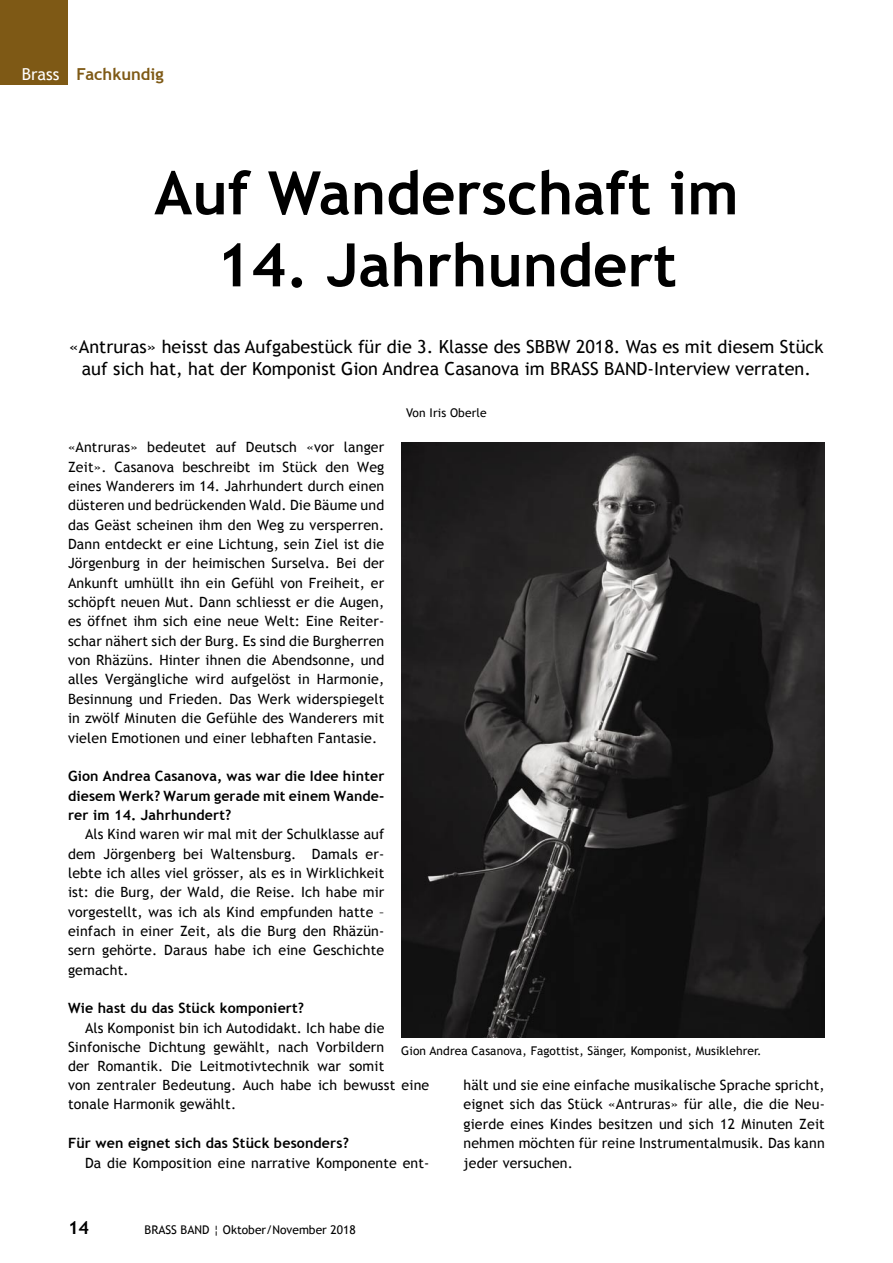
<style>
.page{position:relative;width:893px;height:1263px;background:#fff}
.page>*{position:absolute;margin:0;border:0;box-sizing:border-box;transform-origin:0 0}
.t1{font:700 60px "Trebuchet MS";color:#000}
.t2{font:18px/21.6px "Trebuchet MS";color:#000;text-align:center}
.t3{font:700 18px "Trebuchet MS";color:#000}
.t4{font:700 16.5px "Trebuchet MS";color:#7e5915}
.t5{font:16.5px "Trebuchet MS";color:#fff}
.t6{font:14.1px/19.4px "Trebuchet MS";letter-spacing:.01em;color:#000;text-align:justify}
.t7{font:700 14.1px/19.4px "Trebuchet MS";letter-spacing:.01em;color:#000;text-align:justify}
.t8{font:12px "Trebuchet MS";letter-spacing:.01em;color:#000}
</style>
<div class="page">
<div style="left:0;top:0;width:68px;height:85px;background:#7e5915"></div>
<img style="left:401px;top:442px;width:424px;height:595px">
<p class="t5" style="left:22px;top:65px;width:39px">Brass</p>
<p class="t4" style="left:77px;top:64px;width:89px">Fachkundig</p>
<p class="t1" style="left:154px;top:156px;width:586px">Auf Wanderschaft im</p>
<p class="t1" style="left:216px;top:228px;width:462px">14. Jahrhundert</p>
<p class="t2" style="left:69px;top:336px;width:756px">«Antruras» heisst das Aufgabestück für die 3. Klasse des SBBW 2018. Was es mit diesem Stück auf sich hat, hat der Komponist Gion Andrea Casanova im BRASS BAND-Interview verraten.</p>
<p class="t8" style="left:406px;top:406px;width:82px">Von Iris Oberle</p>
<p class="t6" style="left:68px;top:438px;width:318px">«Antruras» bedeutet auf Deutsch «vor langer Zeit». Casanova beschreibt im Stück den Weg eines Wanderers im 14. Jahrhundert durch einen düsteren und bedrückenden Wald. Die Bäume und das Geäst scheinen ihm den Weg zu versperren.<br>Dann entdeckt er eine Lichtung, sein Ziel ist die Jörgenburg in der heimischen Surselva. Bei der Ankunft umhüllt ihn ein Gefühl von Freiheit, er schöpft neuen Mut. Dann schliesst er die Augen, es öffnet ihm sich eine neue Welt: Eine Reiter&shy;schar nähert sich der Burg. Es sind die Burgherren von Rhäzüns. Hinter ihnen die Abendsonne, und alles Vergängliche wird aufgelöst in Harmonie, Besinnung und Frieden. Das Werk widerspiegelt in zwölf Minuten die Gefühle des Wanderers mit vielen Emotionen und einer lebhaften Fantasie.</p>
<p class="t7" style="left:68px;top:766px;width:318px">Gion Andrea Casanova, was war die Idee hinter diesem Werk? Warum gerade mit einem Wande&shy;rer im 14. Jahrhundert?</p>
<p class="t6" style="left:68px;top:825px;width:318px;text-indent:17px">Als Kind waren wir mal mit der Schulklasse auf dem Jörgenberg bei Waltensburg. Damals er&shy;lebte ich alles viel grösser, als es in Wirklichkeit ist: die Burg, der Wald, die Reise. Ich habe mir vorgestellt, was ich als Kind empfunden hatte – einfach in einer Zeit, als die Burg den Rhäzün&shy;sern gehörte. Daraus habe ich eine Geschichte gemacht.</p>
<p class="t7" style="left:68px;top:999px;width:238px">Wie hast du das Stück komponiert?</p>
<p class="t6" style="left:68px;top:1018px;width:318px;text-indent:17px">Als Komponist bin ich Autodidakt. Ich habe die Sinfonische Dichtung gewählt, nach Vorbildern der Romantik. Die Leitmotivtechnik war somit</p>
<p class="t6" style="left:463px;top:1075px;width:363px">hält und sie eine einfache musikalische Sprache spricht, eignet sich das Stück «Antruras» für alle, die die Neu&shy;gierde eines Kindes besitzen und sich 12 Minuten Zeit nehmen möchten für reine Instrumentalmusik. Das kann jeder versuchen.</p>
<p class="t8" style="left:401px;top:1044px;width:362px">Gion Andrea Casanova, Fagottist, Sänger, Komponist, Musiklehrer.</p>
<p class="t6" style="left:68px;top:1075px;width:363px">von zentraler Bedeutung. Auch habe ich bewusst eine tonale Harmonik gewählt.</p>
<p class="t7" style="left:68px;top:1133px;width:282px">Für wen eignet sich das Stück besonders?</p>
<p class="t6" style="left:85px;top:1153px;width:346px">Da die Komposition eine narrative Komponente ent-</p>
<p class="t3" style="left:68px;top:1216px;width:23px">14</p>
<p class="t8" style="left:145px;top:1222px;width:213px">BRASS BAND ¦ Oktober/November 2018</p>
</div>
